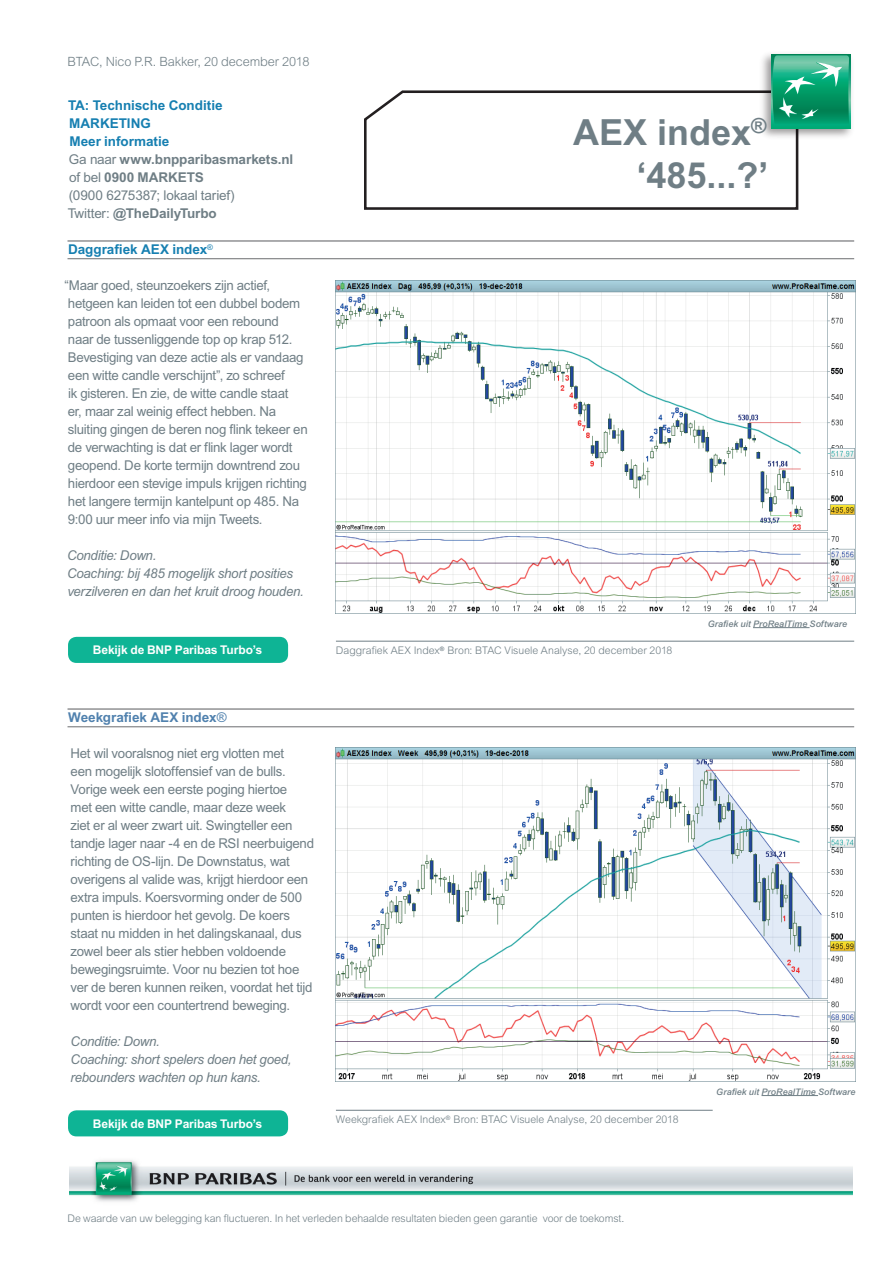
<style>
.page{position:relative;width:893px;height:1263px;background:#fff}
.page>*{position:absolute;margin:0;border:0;box-sizing:border-box;transform-origin:0 0}
.t1{font:700 36px/43.2px "Arial MT Std";color:#6f7e85;text-align:right}
.t2{font:13.5px/18px "Arial MT Std";letter-spacing:-.02em;color:#6f7e85}
.t3{font:italic 13.5px/18px "Arial MT Std";letter-spacing:-.02em;color:#6f7e85}
.t4{font:700 13.5px/18px "Arial MT Std";letter-spacing:-.005em;color:#6f7e85}
.t5{font:700 13.5px/18px "Arial MT Std";letter-spacing:-.005em;color:#167fb1}
.t6{font:700 13.5px "Arial MT Std";letter-spacing:-.005em;color:#5081ae}
.t7{font:300 12.75px "Arial MT Std";letter-spacing:-.01em;color:#6f7e85}
.t8{font:700 12px "Arial MT Std";letter-spacing:-.01em;color:#fff}
.t9{font:300 10.5px "Arial MT Std";letter-spacing:-.005em;color:#6f7e85}
.t10{font:italic 500 9px "Arial MT Std";letter-spacing:.01em;color:#6f7e85}
.s1{color:#167fb1}
.s2{font-weight:400}
</style>
<div class="page">
<hr style="left:68px;top:240px;width:786px;height:2px;background:#6c6d70">
<hr style="left:68px;top:258px;width:786px;height:1px;background:#6c6d70">
<hr style="left:68px;top:708px;width:786px;height:2px;background:#6c6d70">
<hr style="left:68px;top:726px;width:786px;height:1px;background:#6c6d70">
<img style="left:336px;top:280px;width:519px;height:333px">
<img style="left:336px;top:748px;width:519px;height:333px">
<hr style="left:336px;top:641px;width:518px;height:1px;background:#6f7e85">
<hr style="left:336px;top:1110px;width:377px;height:1px;background:#6f7e85">
<div style="left:68px;top:637px;width:220px;height:26px;background:#0eb495;border-radius:9px"></div>
<div style="left:68px;top:1110px;width:220px;height:26px;background:#0eb495;border-radius:9px"></div>
<img style="left:70px;top:1160px;width:783px;height:42px">
<svg style="left:364px;top:90px;width:435px;height:120px"></svg>
<img style="left:756px;top:54px;width:96px;height:88px">
<svg style="left:771px;top:54px;width:80px;height:74px"></svg>
<svg style="left:772px;top:55px;width:77px;height:71px;background:#2cab81"></svg>
<hr style="left:753px;top:627px;width:56px;height:1px;background:#6f7e85">
<hr style="left:761px;top:1095px;width:57px;height:1px;background:#6f7e85">
<p class="t7" style="left:68px;top:54px;width:243px">BTAC, Nico P.R. Bakker, 20 december 2018</p>
<p class="t5" style="left:68px;top:96px;width:156px">TA: Technische Conditie<br>MARKETING</p>
<p class="t4" style="left:68px;top:132px;width:227px"><span class="s1">Meer informatie<br></span><span class="s2">Ga naar</span> www.bnpparibasmarkets.nl <span class="s2">of bel</span> 0900 MARKETS<br><span class="s2">(0900 6275387; lokaal tarief)<br>Twitter:</span> @TheDailyTurbo</p>
<p class="t5" style="left:68px;top:240px;width:146px">Daggrafiek AEX index<sup>®</sup></p>
<p class="t2" style="left:64px;top:276px;width:245px">“Maar goed, steunzoekers zijn actief, hetgeen kan leiden tot een dubbel bodem patroon als opmaat voor een rebound<br>naar de tussenliggende top op krap 512.<br>Bevestiging van deze actie als er vandaag een witte candle verschijnt”, zo schreef<br>ik gisteren. En zie, de witte candle staat<br>er, maar zal weinig effect hebben. Na sluiting gingen de beren nog flink tekeer en de verwachting is dat er flink lager wordt geopend. De korte termijn downtrend zou hierdoor een stevige impuls krijgen richting het langere termijn kantelpunt op 485. Na 9:00 uur meer info via mijn Tweets.</p>
<p class="t3" style="left:67px;top:546px;width:238px">Conditie: Down.<br>Coaching: bij 485 mogelijk short posities verzilveren en dan het kruit droog houden.</p>
<p class="t8" style="left:93px;top:643px;width:171px">Bekijk de BNP Paribas Turbo’s</p>
<p class="t6" style="left:68px;top:710px;width:160px">Weekgrafiek AEX index<span class="s2">®</span></p>
<p class="t2" style="left:71px;top:744px;width:245px">Het wil vooralsnog niet erg vlotten met<br>een mogelijk slotoffensief van de bulls.<br>Vorige week een eerste poging hiertoe<br>met een witte candle, maar deze week<br>ziet er al weer zwart uit. Swingteller een tandje lager naar -4 en de RSI neerbuigend richting de OS-lijn. De Downstatus, wat overigens al valide was, krijgt hierdoor een extra impuls. Koersvorming onder de 500 punten is hierdoor het gevolg. De koers staat nu midden in het dalingskanaal, dus zowel beer als stier hebben voldoende bewegingsruimte. Voor nu bezien tot hoe ver de beren kunnen reiken, voordat het tijd wordt voor een countertrend beweging.</p>
<p class="t3" style="left:71px;top:1032px;width:223px">Conditie: Down.<br>Coaching: short spelers doen het goed, rebounders wachten op hun kans.</p>
<p class="t8" style="left:93px;top:1116px;width:171px">Bekijk de BNP Paribas Turbo’s</p>
<h1 class="t1" style="left:573px;top:110px;width:197px">AEX index<sup>® </sup>‘485...?’</h1>
<p class="t9" style="left:336px;top:644px;width:338px">Daggrafiek AEX Index<sup>®</sup> Bron: BTAC Visuele Analyse, 20 december 2018</p>
<p class="t10" style="left:708px;top:618px;width:141px">Grafiek uit ProRealTime Software</p>
<p class="t9" style="left:336px;top:1113px;width:344px">Weekgrafiek AEX Index<sup>®</sup> Bron: BTAC Visuele Analyse, 20 december 2018</p>
<p class="t10" style="left:716px;top:1086px;width:141px">Grafiek uit ProRealTime Software</p>
<p class="t9" style="left:68px;top:1212px;width:558px">De waarde van uw belegging kan fluctueren. In het verleden behaalde resultaten bieden geen garantie voor de toekomst.</p>
</div>
